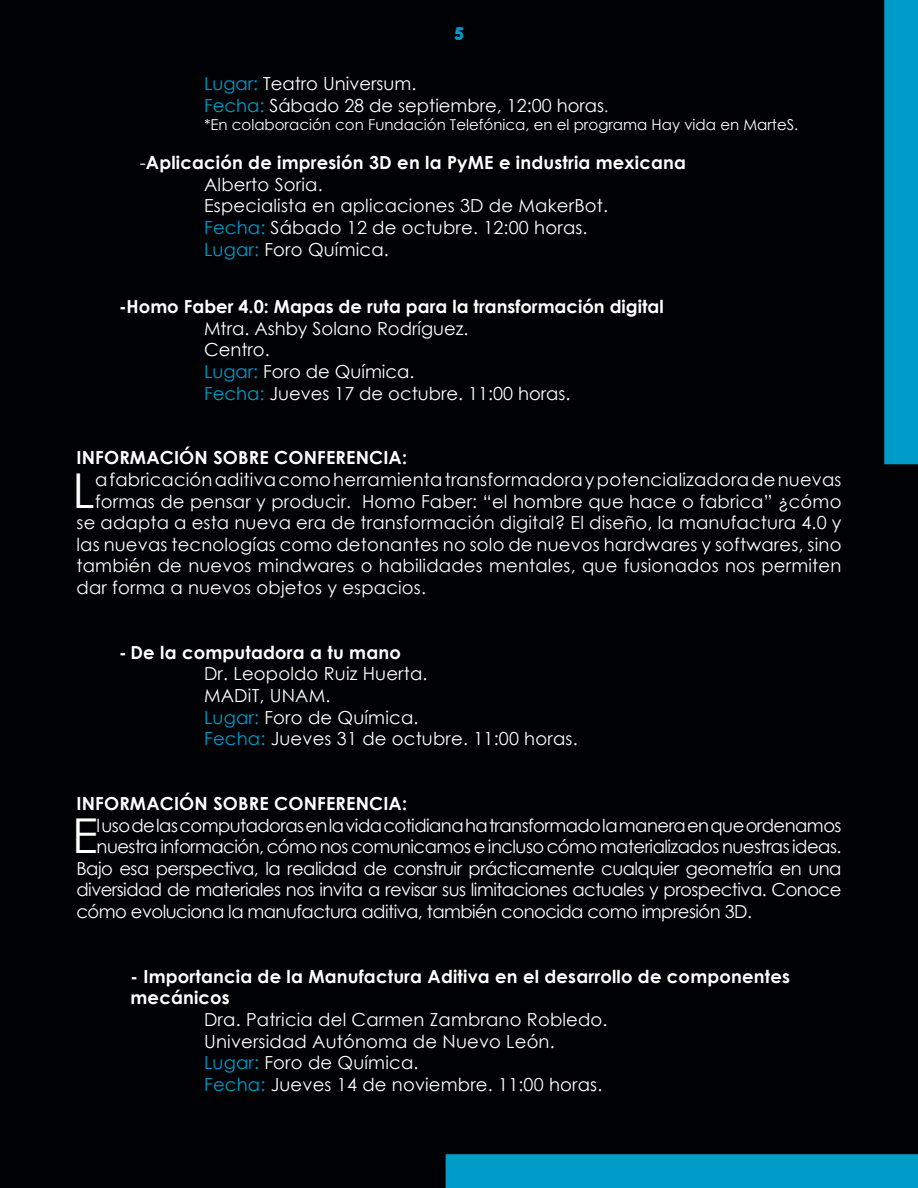
<style>
.page{position:relative;width:918px;height:1188px;background:#000104}
.page>*{position:absolute;margin:0;border:0;box-sizing:border-box;transform-origin:0 0}
.t1{font:48px "Century Gothic";color:#fff}
.t2{font:18px "Century Gothic";letter-spacing:.01em;color:#fff}
.t3{font:18px "Century Gothic";letter-spacing:-.03em;color:#fff}
.t4{font:700 18px/21.6px "Century Gothic";letter-spacing:.01em;color:#fff}
.t5{font:900 18px "Biko";color:#009cc9}
.t6{font:15px "Century Gothic";color:#fff}
.s1{color:#009cc9}
.s2{font-size:15px}
.s3{font-weight:400}
</style>
<div class="page">
<div style="left:446px;top:1154px;width:472px;height:34px;background:#009cc9"></div>
<div style="left:884px;top:0;width:34px;height:464px;background:#009cc9"></div>
<p class="t5" style="left:454px;top:22px;width:12px">5</p>
<p class="t2" style="left:204px;top:71px;width:214px"><span class="s1">Lugar:</span> Teatro Universum.</p>
<p class="t2" style="left:204px;top:93px;width:406px"><span class="s1">Fecha:</span> Sábado 28 de septiembre, 12:00 horas<span class="s2">.</span></p>
<p class="t6" style="left:204px;top:114px;width:596px">*En colaboración con Fundación Telefónica, en el programa Hay vida en MarteS.</p>
<p class="t4" style="left:140px;top:151px;width:548px"><span class="s3">-</span>Aplicación de impresión 3D en la PyME e industria mexicana</p>
<p class="t2" style="left:204px;top:172px;width:120px">Alberto Soria.</p>
<p class="t2" style="left:204px;top:193px;width:406px">Especialista en aplicaciones 3D de MakerBot.</p>
<p class="t2" style="left:204px;top:215px;width:385px"><span class="s1">Fecha:</span> Sábado 12 de octubre. 12:00 horas.</p>
<p class="t2" style="left:204px;top:237px;width:186px"><span class="s1">Lugar:</span> Foro Química.</p>
<p class="t4" style="left:119px;top:295px;width:546px">-Homo Faber 4.0: Mapas de ruta para la transformación digital</p>
<p class="t2" style="left:204px;top:316px;width:266px">Mtra. Ashby Solano Rodríguez.</p>
<p class="t2" style="left:204px;top:337px;width:67px">Centro.</p>
<p class="t2" style="left:204px;top:359px;width:212px"><span class="s1">Lugar:</span> Foro de Química.</p>
<p class="t2" style="left:204px;top:381px;width:368px"><span class="s1">Fecha:</span> Jueves 17 de octubre. 11:00 horas.</p>
<p class="t4" style="left:77px;top:446px;width:332px">INFORMACIÓN SOBRE CONFERENCIA:</p>
<p class="t1" style="left:72px;top:457px;width:24px">L</p>
<p class="t2" style="left:95px;top:467px;width:748px">a fabricación aditiva como herramienta transformadora y potencializadora de nuevas</p>
<p class="t2" style="left:95px;top:489px;width:748px">formas de pensar y producir. Homo Faber: “el hombre que hace o fabrica” ¿cómo</p>
<p class="t2" style="left:77px;top:510px;width:766px">se adapta a esta nueva era de transformación digital? El diseño, la manufactura 4.0 y</p>
<p class="t2" style="left:77px;top:532px;width:766px">las nuevas tecnologías como detonantes no solo de nuevos hardwares y softwares, sino</p>
<p class="t2" style="left:77px;top:553px;width:766px">también de nuevos mindwares o habilidades mentales, que fusionados nos permiten</p>
<p class="t2" style="left:77px;top:575px;width:351px">dar forma a nuevos objetos y espacios.</p>
<p class="t4" style="left:119px;top:641px;width:283px">- De la computadora a tu mano</p>
<p class="t2" style="left:204px;top:661px;width:225px">Dr. Leopoldo Ruiz Huerta.</p>
<p class="t2" style="left:204px;top:683px;width:128px">MADiT, UNAM.</p>
<p class="t2" style="left:204px;top:705px;width:216px"><span class="s1">Lugar:</span> Foro de Química.</p>
<p class="t2" style="left:204px;top:726px;width:375px"><span class="s1">Fecha:</span> Jueves 31 de octubre. 11:00 horas.</p>
<p class="t4" style="left:77px;top:792px;width:332px">INFORMACIÓN SOBRE CONFERENCIA:</p>
<p class="t1" style="left:72px;top:802px;width:27px">E</p>
<p class="t3" style="left:97px;top:813px;width:746px">l uso de las computadoras en la vida cotidiana ha transformado la manera en que ordenamos</p>
<p class="t3" style="left:97px;top:834px;width:746px">nuestra información, cómo nos comunicamos e incluso cómo materializados nuestras ideas.</p>
<p class="t3" style="left:77px;top:856px;width:766px">Bajo esa perspectiva, la realidad de construir prácticamente cualquier geometría en una</p>
<p class="t3" style="left:77px;top:877px;width:766px">diversidad de materiales nos invita a revisar sus limitaciones actuales y prospectiva. Conoce</p>
<p class="t3" style="left:77px;top:899px;width:677px">cómo evoluciona la manufactura aditiva, también conocida como impresión 3D.</p>
<p class="t4" style="left:131px;top:965px;width:661px">- Importancia de la Manufactura Aditiva en el desarrollo de componentes mecánicos</p>
<p class="t2" style="left:204px;top:1007px;width:405px">Dra. Patricia del Carmen Zambrano Robledo.</p>
<p class="t2" style="left:204px;top:1029px;width:352px">Universidad Autónoma de Nuevo León.</p>
<p class="t2" style="left:204px;top:1050px;width:216px"><span class="s1">Lugar:</span> Foro de Química.</p>
<p class="t2" style="left:204px;top:1072px;width:400px"><span class="s1">Fecha:</span> Jueves 14 de noviembre. 11:00 horas.</p>
</div>
